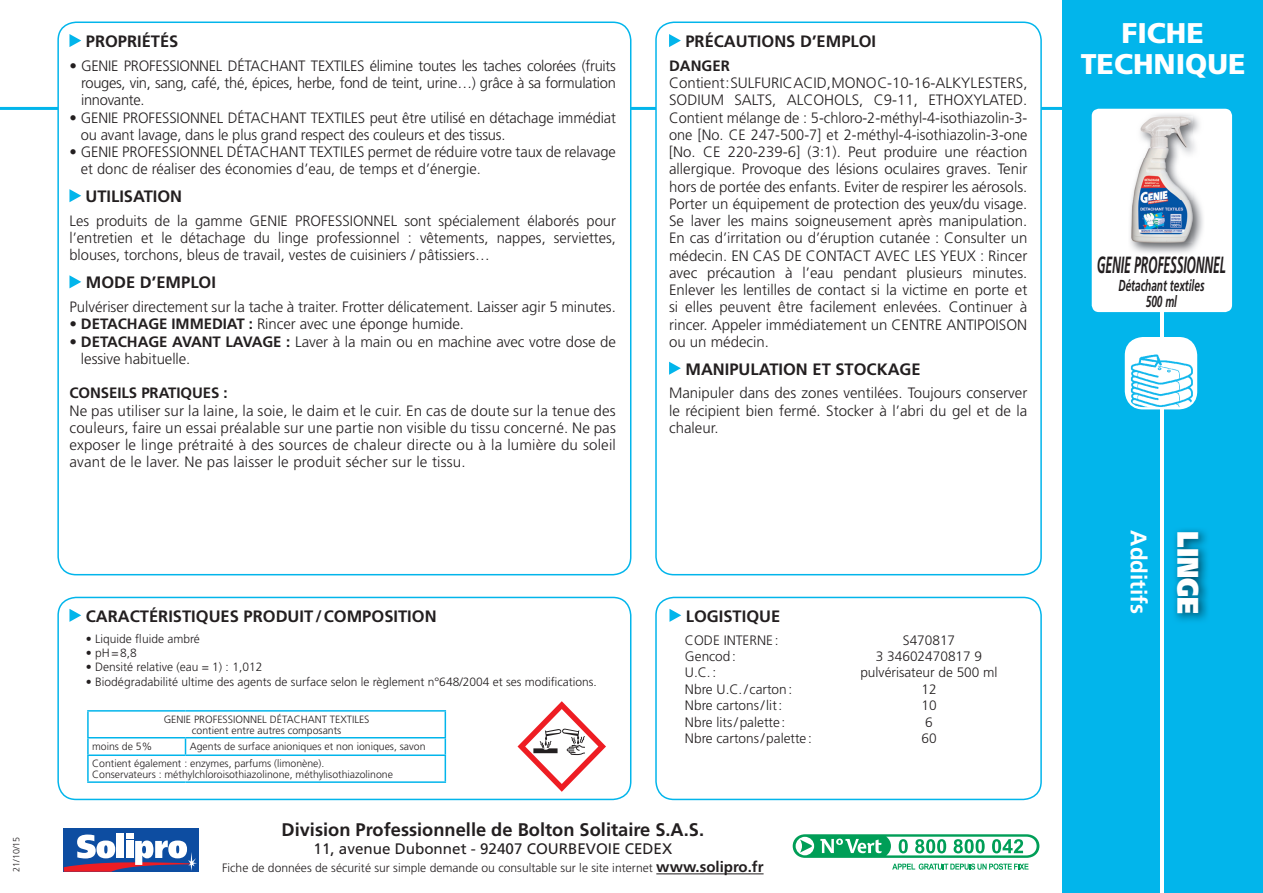
<style>
.page{position:relative;width:1263px;height:893px;background:#fff}
.page>*{position:absolute;margin:0;border:0;box-sizing:border-box;transform-origin:0 0}
.t1{font:900 29.7px "Frutiger LT Std";color:#fff;scale:.83 1}
.t2{font:900 28.5px/31.5px "Frutiger LT Std";color:#fff;text-align:center}
.t3{font:italic 700 23.4px "Frutiger LT Std";letter-spacing:-.01em;color:#231f20;scale:.52 1}
.t4{font:700 22.5px "Frutiger LT Std";color:#fff}
.t5{font:700 18.3px "Frutiger LT Std";color:#231f20}
.t6{font:700 16.5px "Frutiger LT Std";color:#231f20}
.t7{font:italic 700 15.9px/15.3px "Frutiger LT Std";color:#231f20;text-align:center;scale:.63 1}
.t8{font:15.15px "Frutiger LT Std";color:#231f20}
.t9{font:300 15px/17.2px "Frutiger LT Std";letter-spacing:-.005em;color:#231f20;text-align:justify}
.t10{font:700 15px "Frutiger LT Std";letter-spacing:-.005em;color:#231f20}
.t11{font:300 13.65px "Frutiger LT Std";color:#231f20}
.t12{font:300 12.15px "Frutiger LT Std";color:#231f20}
.t13{font:300 12px "Frutiger LT Std";color:#231f20}
.t14{font:300 10.5px/10.5px "Frutiger LT Std";color:#231f20;text-align:center}
.t15{font:300 9px "Frutiger LT Std";color:#231f20}
.s1{font-weight:700}
.s2{font-weight:700;font-size:15px}
</style>
<div class="page">
<div style="left:64px;top:828px;width:135px;height:44px;background:#0d4da1"></div>
<div style="left:117px;top:833px;width:7px;height:25px;background:#fff"></div>
<div style="left:126px;top:833px;width:7px;height:6px;background:#fff"></div>
<svg style="left:64px;top:834px;width:133px;height:38px"></svg>
<div style="left:1062px;top:0;width:201px;height:893px;background:#02b5eb"></div>
<hr style="left:656px;top:873px;width:107px;height:1px;background:#231f20">
<hr style="left:1161px;top:179px;width:3px;height:714px;background:#fff">
<div style="left:1092px;top:109px;width:140px;height:203px;background:#fff;border-radius:7px"></div>
<img style="left:1175px;top:529px;width:32px;height:92px">
<hr style="left:0;top:107px;width:1079px;height:3px;background:#02b5eb">
<div style="left:58px;top:22px;width:573px;height:553px;background:#fff;border-radius:18px"></div>
<div style="left:57px;top:22px;width:574px;height:553px;border:2px solid #02b5eb;border-radius:18px"></div>
<div style="left:57px;top:597px;width:574px;height:203px;border:2px solid #02b5eb;border-radius:18px"></div>
<div style="left:656px;top:22px;width:385px;height:553px;background:#fff;border-radius:18px"></div>
<div style="left:655px;top:22px;width:387px;height:553px;border:2px solid #02b5eb;border-radius:18px"></div>
<div style="left:655px;top:597px;width:387px;height:203px;border:2px solid #02b5eb;border-radius:18px"></div>
<svg style="left:669px;top:609px;width:12px;height:13px"></svg>
<hr style="left:87px;top:710px;width:98px;height:2px;background:#02b5eb">
<hr style="left:87px;top:712px;width:2px;height:25px;background:#02b5eb">
<hr style="left:185px;top:710px;width:261px;height:2px;background:#02b5eb">
<svg style="left:87px;top:738px;width:2px;height:16px"></svg>
<svg style="left:185px;top:738px;width:1px;height:16px"></svg>
<hr style="left:87px;top:756px;width:2px;height:25px;background:#02b5eb">
<svg style="left:445px;top:712px;width:1px;height:69px"></svg>
<hr style="left:87px;top:737px;width:98px;height:1px;background:#02b5eb">
<hr style="left:185px;top:737px;width:261px;height:1px;background:#02b5eb">
<hr style="left:87px;top:754px;width:98px;height:2px;background:#02b5eb">
<hr style="left:185px;top:754px;width:261px;height:2px;background:#02b5eb">
<hr style="left:87px;top:781px;width:98px;height:2px;background:#02b5eb">
<hr style="left:185px;top:781px;width:261px;height:2px;background:#02b5eb">
<svg style="left:69px;top:609px;width:12px;height:13px"></svg>
<svg style="left:669px;top:34px;width:12px;height:13px"></svg>
<svg style="left:669px;top:362px;width:12px;height:13px"></svg>
<svg style="left:69px;top:34px;width:12px;height:13px"></svg>
<svg style="left:69px;top:189px;width:12px;height:13px"></svg>
<svg style="left:69px;top:275px;width:12px;height:13px"></svg>
<img style="left:1126px;top:338px;width:70px;height:70px">
<div style="left:1125px;top:337px;width:72px;height:72px;border:2px solid #fff;border-radius:17px"></div>
<img style="left:1130px;top:114px;width:73px;height:139px">
<img style="left:1132px;top:116px;width:61px;height:127px">
<svg style="left:517px;top:701px;width:89px;height:91px"></svg>
<svg style="left:793px;top:834px;width:246px;height:36px"></svg>
<p class="t6" style="left:86px;top:32px;width:94px">PROPRIÉTÉS</p>
<p class="t9" style="left:81px;top:57px;width:536px;text-indent:-12px">• GENIE PROFESSIONNEL DÉTACHANT TEXTILES élimine toutes les taches colorées (fruits rouges, vin, sang, café, thé, épices, herbe, fond de teint, urine…) grâce à sa formulation innovante.</p>
<p class="t9" style="left:81px;top:109px;width:537px;text-indent:-11px">• GENIE PROFESSIONNEL DÉTACHANT TEXTILES peut être utilisé en détachage immédiat ou avant lavage, dans le plus grand respect des couleurs et des tissus.</p>
<p class="t9" style="left:81px;top:143px;width:537px;text-indent:-11px">• GENIE PROFESSIONNEL DÉTACHANT TEXTILES permet de réduire votre taux de relavage et donc de réaliser des économies d’eau, de temps et d’énergie.</p>
<p class="t6" style="left:85px;top:187px;width:98px">UTILISATION</p>
<p class="t9" style="left:69px;top:212px;width:548px">Les produits de la gamme GENIE PROFESSIONNEL sont spécialement élaborés pour l’entretien et le détachage du linge professionnel : vêtements, nappes, serviettes, blouses, torchons, bleus de travail, vestes de cuisiniers / pâtissiers…</p>
<p class="t6" style="left:86px;top:273px;width:132px">MODE D’EMPLOI</p>
<p class="t9" style="left:69px;top:298px;width:548px">Pulvériser directement sur la tache à traiter. Frotter délicatement. Laisser agir 5 minutes.</p>
<p class="t9" style="left:69px;top:316px;width:396px"><span class="s1">• DETACHAGE IMMEDIAT :</span> Rincer avec une éponge humide.</p>
<p class="t9" style="left:81px;top:333px;width:536px;text-indent:-12px"><span class="s1">• DETACHAGE AVANT LAVAGE :</span> Laver à la main ou en machine avec votre dose de lessive habituelle.</p>
<p class="t10" style="left:69px;top:384px;width:160px">CONSEILS PRATIQUES :</p>
<p class="t9" style="left:69px;top:402px;width:548px">Ne pas utiliser sur la laine, la soie, le daim et le cuir. En cas de doute sur la tenue des couleurs, faire un essai préalable sur une partie non visible du tissu concerné. Ne pas exposer le linge prétraité à des sources de chaleur directe ou à la lumière du soleil avant de le laver. Ne pas laisser le produit sécher sur le tissu.</p>
<p class="t6" style="left:685px;top:32px;width:192px">PRÉCAUTIONS D’EMPLOI</p>
<p class="t10" style="left:669px;top:57px;width:62px">DANGER</p>
<p class="t9" style="left:669px;top:74px;width:360px">Contient : SULFURIC ACID, MONO C-10-16-ALKYL ESTERS, SODIUM SALTS, ALCOHOLS, C9-11, ETHOXYLATED.<br>Contient mélange de : 5-chloro-2-méthyl-4-isothiazolin-3- one [No. CE 247-500-7] et 2-méthyl-4-isothiazolin-3-one [No. CE 220-239-6] (3:1). Peut produire une réaction allergique. Provoque des lésions oculaires graves. Tenir hors de portée des enfants. Eviter de respirer les aérosols.<br>Porter un équipement de protection des yeux/du visage.<br>Se laver les mains soigneusement après manipulation.<br>En cas d’irritation ou d’éruption cutanée : Consulter un médecin. EN CAS DE CONTACT AVEC LES YEUX : Rincer avec précaution à l’eau pendant plusieurs minutes.<br>Enlever les lentilles de contact si la victime en porte et si elles peuvent être facilement enlevées. Continuer à rincer. Appeler immédiatement un CENTRE ANTIPOISON ou un médecin.</p>
<p class="t6" style="left:685px;top:359px;width:237px">MANIPULATION ET STOCKAGE</p>
<p class="t9" style="left:669px;top:385px;width:360px">Manipuler dans des zones ventilées. Toujours conserver le récipient bien fermé. Stocker à l’abri du gel et de la chaleur.</p>
<p class="t15" style="left:11px;top:872px;width:37px;rotate:-90deg">21/10/15</p>
<p class="t6" style="left:86px;top:606px;width:352px">CARACTÉRISTIQUES PRODUIT / COMPOSITION</p>
<p class="t13" style="left:86px;top:632px;width:115px">• Liquide fluide ambré</p>
<p class="t13" style="left:86px;top:646px;width:52px">• pH = 8,8</p>
<p class="t13" style="left:86px;top:660px;width:178px">• Densité relative (eau = 1) : 1,012</p>
<p class="t13" style="left:86px;top:675px;width:512px">• Biodégradabilité ultime des agents de surface selon le règlement n°648/2004 et ses modifications.</p>
<p class="t14" style="left:164px;top:714px;width:207px">GENIE PROFESSIONNEL DÉTACHANT TEXTILES contient entre autres composants</p>
<p class="t14" style="left:92px;top:738px;width:335px;line-height:17px;text-align:left;text-indent:98px">Agents de surface anioniques et non ioniques, savon<br>Contient également : enzymes, parfums (limonène).</p>
<p class="t14" style="left:92px;top:769px;width:302px">Conservateurs : méthylchloroisothiazolinone, méthylisothiazolinone</p>
<p class="t14" style="left:92px;top:742px;width:62px">moins de 5%</p>
<p class="t6" style="left:686px;top:606px;width:96px">LOGISTIQUE</p>
<p class="t11" style="left:685px;top:632px;width:95px">CODE INTERNE :</p>
<p class="t11" style="left:903px;top:632px;width:54px">S470817</p>
<p class="t11" style="left:685px;top:649px;width:53px">Gencod :</p>
<p class="t11" style="left:876px;top:649px;width:108px">3 34602470817 9</p>
<p class="t11" style="left:685px;top:665px;width:33px">U.C. :</p>
<p class="t11" style="left:860px;top:665px;width:139px">pulvérisateur de 500 ml</p>
<p class="t11" style="left:685px;top:681px;width:109px">Nbre U.C. / carton :</p>
<p class="t11" style="left:921px;top:681px;width:17px">12</p>
<p class="t11" style="left:685px;top:698px;width:99px">Nbre cartons / lit :</p>
<p class="t11" style="left:921px;top:698px;width:17px">10</p>
<p class="t11" style="left:685px;top:714px;width:102px">Nbre lits / palette :</p>
<p class="t11" style="left:925px;top:714px;width:9px">6</p>
<p class="t11" style="left:685px;top:730px;width:128px">Nbre cartons / palette :</p>
<p class="t11" style="left:921px;top:730px;width:17px">60</p>
<p class="t5" style="left:282px;top:818px;width:424px">Division Professionnelle de Bolton Solitaire S.A.S.</p>
<p class="t8" style="left:314px;top:840px;width:360px">11, avenue Dubonnet - 92407 COURBEVOIE CEDEX</p>
<p class="t12" style="left:222px;top:861px;width:543px">Fiche de données de sécurité sur simple demande ou consultable sur le site internet <span class="s2">www.solipro.fr</span></p>
<h2 class="t2" style="left:1081px;top:17px;width:166px">FICHE<br>TECHNIQUE</h2>
<h3 class="t3" style="left:1097px;top:251px;width:250px">GENIE PROFESSIONNEL</h3>
<p class="t7" style="left:1118px;top:278px;width:138px">Détachant textiles<br>500 ml</p>
<h3 class="t4" style="left:1152px;top:530px;width:85px;rotate:90deg">Additifs</h3>
<h1 class="t1" style="left:1206px;top:531px;width:102px;rotate:90deg">LINGE</h1>
</div>
